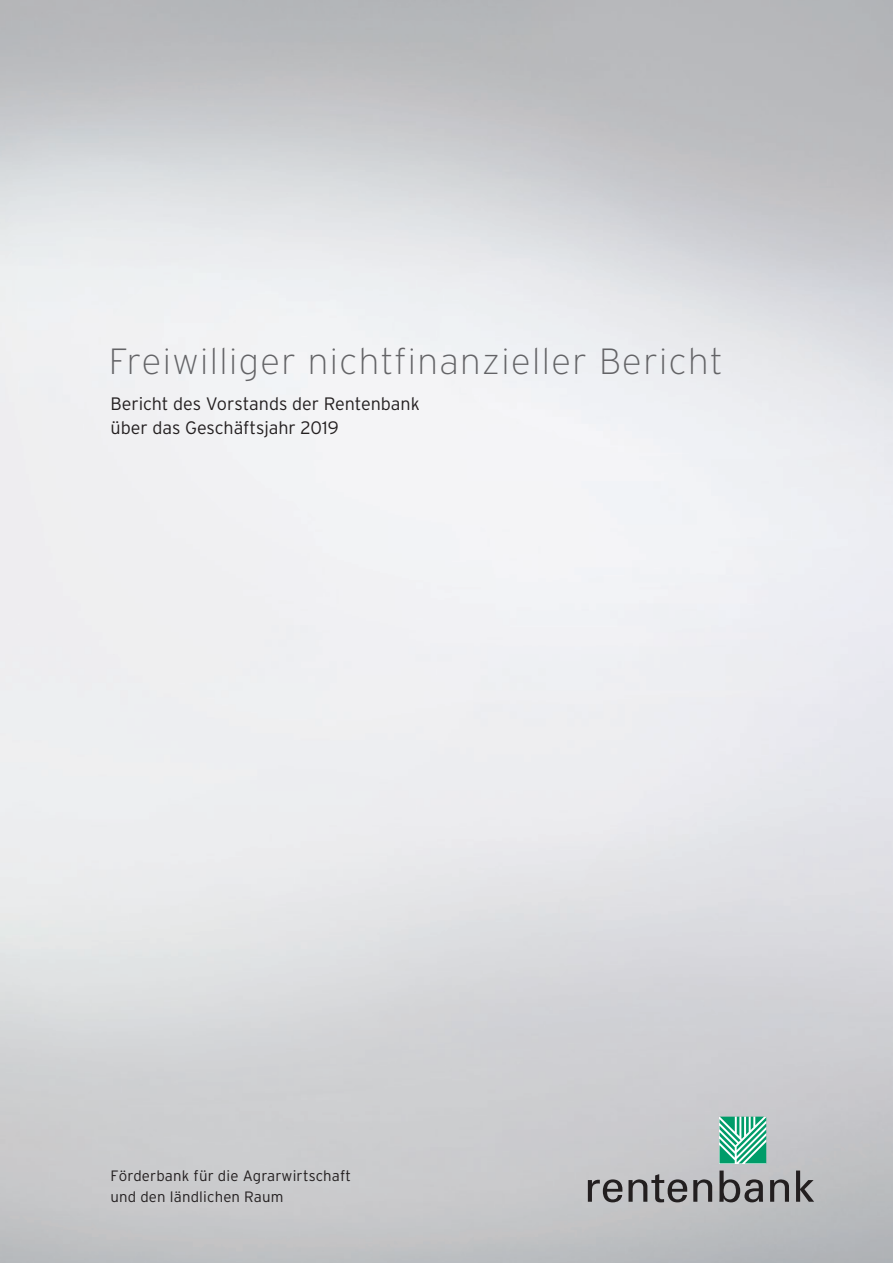
<style>
.page{position:relative;width:893px;height:1263px;background:#fff}
.page>*{position:absolute;margin:0;border:0;box-sizing:border-box;transform-origin:0 0}
.t1{font:200 36.3px "Interstate";letter-spacing:.04em;color:#636366}
.t2{font:300 18px/24px "Interstate";letter-spacing:-.005em;color:#231f20}
.t3{font:300 15px/21px "Interstate";letter-spacing:.01em;color:#231f20}
</style>
<div class="page">
<svg style="left:719px;top:1116px;width:47px;height:47px"></svg>
<svg style="left:588px;top:1179px;width:34px;height:23px"></svg>
<svg style="left:628px;top:1174px;width:59px;height:28px;background:#8b8a8c"></svg>
<svg style="left:693px;top:1179px;width:19px;height:23px"></svg>
<svg style="left:719px;top:1170px;width:44px;height:32px"></svg>
<svg style="left:770px;top:1179px;width:19px;height:23px"></svg>
<svg style="left:796px;top:1170px;width:18px;height:32px"></svg>
<h1 class="t1" style="left:109px;top:341px;width:615px">Freiwilliger nichtfinanzieller Bericht</h1>
<p class="t2" style="left:111px;top:391px;width:311px">Bericht des Vorstands der Rentenbank über das Geschäftsjahr 2019</p>
<p class="t3" style="left:111px;top:1165px;width:242px">Förderbank für die Agrarwirtschaft und den ländlichen Raum</p>
</div>
